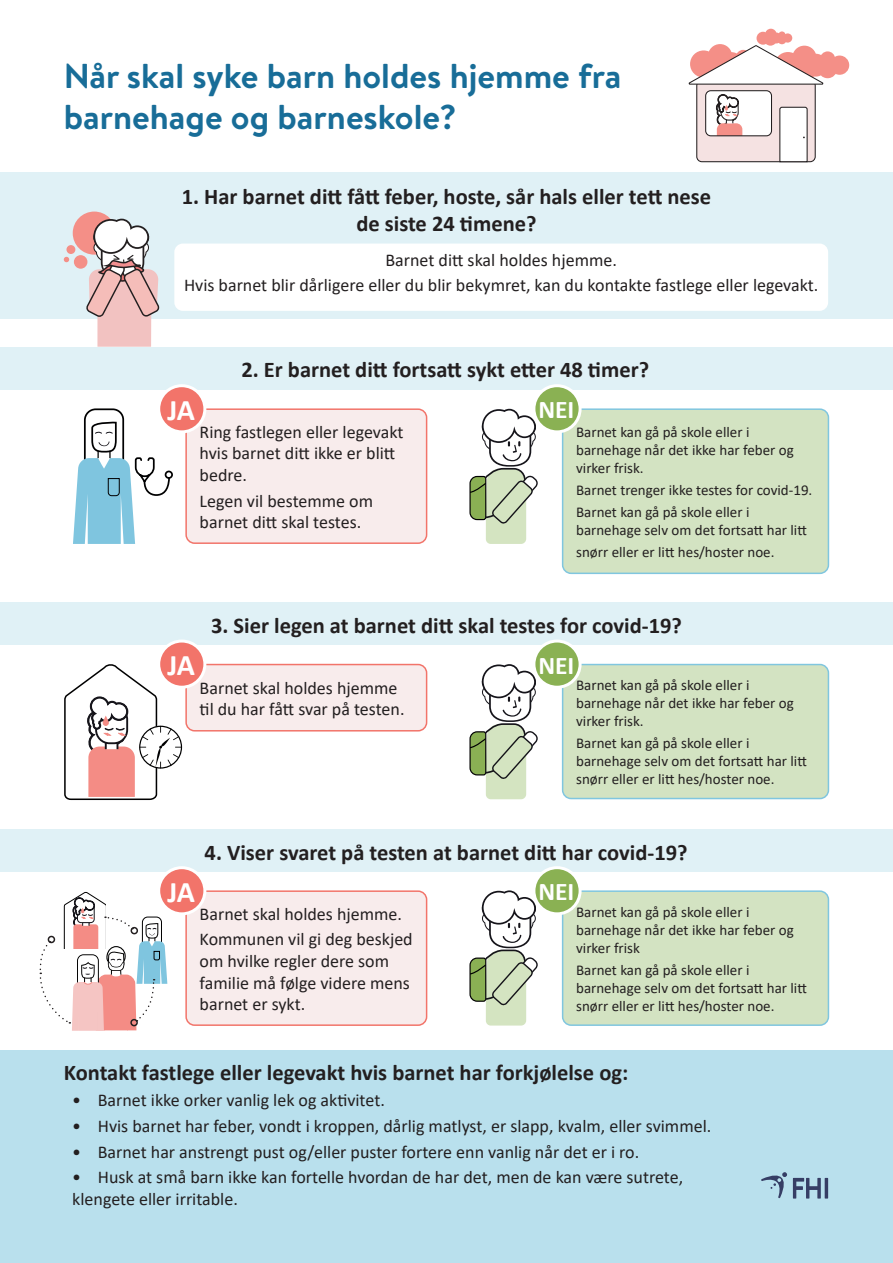
<style>
.page{position:relative;width:893px;height:1263px;background:#fff}
.page>*{position:absolute;margin:0;border:0;box-sizing:border-box;transform-origin:0 0}
.t1{font:700 34.5px/41.4px "Brandon Text";color:#186d98}
.t2{font:700 30px "Calibri";color:#fff}
.t3{font:700 25.5px "Calibri";color:#fff}
.t4{font:700 22.5px/27px "Calibri";color:#231f20;text-align:center}
.t5{font:18px/21.6px "Calibri";color:#231f20}
.t6{font:15px/18px "Calibri";color:#231f20}
</style>
<div class="page">
<div style="left:0;top:172px;width:893px;height:147px;background:#e0f1f6"></div>
<div style="left:0;top:602px;width:893px;height:43px;background:#e0f1f6"></div>
<div style="left:0;top:829px;width:893px;height:43px;background:#e0f1f6"></div>
<div style="left:0;top:347px;width:893px;height:42px;background:#e0f1f6"></div>
<div style="left:820px;top:51px;width:15px;height:16px;background:#f48f87;border-radius:50%"></div>
<div style="left:818px;top:59px;width:19px;height:19px;background:#f48f87;border-radius:50%"></div>
<div style="left:830px;top:56px;width:19px;height:19px;background:#f48f87;border-radius:50%"></div>
<div style="left:756px;top:32px;width:13px;height:13px;background:#f48f87;border-radius:50%"></div>
<div style="left:765px;top:29px;width:12px;height:11px;background:#f48f87;border-radius:50%"></div>
<div style="left:771px;top:33px;width:11px;height:10px;background:#f48f87;border-radius:50%"></div>
<div style="left:764px;top:32px;width:13px;height:14px;background:#f48f87;border-radius:50%"></div>
<div style="left:778px;top:31px;width:7px;height:8px;background:#f48f87;border-radius:50%"></div>
<div style="left:777px;top:35px;width:9px;height:9px;background:#f48f87;border-radius:50%"></div>
<div style="left:783px;top:33px;width:9px;height:10px;background:#f48f87;border-radius:50%"></div>
<svg style="left:688px;top:44px;width:136px;height:119px"></svg>
<div style="left:174px;top:244px;width:654px;height:67px;background:#fff;border-radius:9px"></div>
<div style="left:186px;top:409px;width:241px;height:134px;background:#f8ecec;border-radius:9px"></div>
<div style="left:185px;top:408px;width:242px;height:136px;border:2px solid #f2746a;border-radius:9px"></div>
<div style="left:159px;top:386px;width:46px;height:46px;background:#f2746a;border-radius:50%"></div>
<div style="left:157px;top:384px;width:49px;height:49px;border:3px solid #fff;border-radius:50%"></div>
<div style="left:563px;top:409px;width:265px;height:164px;background:#d3e3c2;border-radius:9px"></div>
<div style="left:562px;top:408px;width:267px;height:166px;border:2px solid #80c6df;border-radius:9px"></div>
<div style="left:534px;top:386px;width:46px;height:46px;background:#8ab153;border-radius:50%"></div>
<div style="left:532px;top:384px;width:50px;height:49px;border:3px solid #fff;border-radius:50%"></div>
<div style="left:186px;top:664px;width:241px;height:67px;background:#f8ecec;border-radius:9px"></div>
<div style="left:185px;top:664px;width:242px;height:67px;border:2px solid #f2746a;border-radius:9px"></div>
<div style="left:159px;top:641px;width:46px;height:46px;background:#f2746a;border-radius:50%"></div>
<div style="left:157px;top:639px;width:49px;height:50px;border:3px solid #fff;border-radius:50%"></div>
<div style="left:563px;top:664px;width:265px;height:134px;background:#d3e3c2;border-radius:9px"></div>
<div style="left:562px;top:664px;width:267px;height:135px;border:2px solid #80c6df;border-radius:9px"></div>
<div style="left:534px;top:641px;width:46px;height:46px;background:#8ab153;border-radius:50%"></div>
<div style="left:532px;top:639px;width:50px;height:50px;border:3px solid #fff;border-radius:50%"></div>
<div style="left:186px;top:891px;width:241px;height:134px;background:#f8ecec;border-radius:9px"></div>
<div style="left:185px;top:890px;width:242px;height:136px;border:2px solid #f2746a;border-radius:9px"></div>
<div style="left:159px;top:868px;width:46px;height:46px;background:#f2746a;border-radius:50%"></div>
<div style="left:157px;top:866px;width:49px;height:49px;border:3px solid #fff;border-radius:50%"></div>
<div style="left:563px;top:891px;width:265px;height:134px;background:#d3e3c2;border-radius:9px"></div>
<div style="left:562px;top:890px;width:267px;height:136px;border:2px solid #80c6df;border-radius:9px"></div>
<div style="left:534px;top:868px;width:46px;height:46px;background:#8ab153;border-radius:50%"></div>
<div style="left:532px;top:866px;width:50px;height:49px;border:3px solid #fff;border-radius:50%"></div>
<svg style="left:73px;top:408px;width:101px;height:136px"></svg>
<div style="left:73px;top:212px;width:43px;height:43px;background:#f48f87;border-radius:50%"></div>
<div style="left:74px;top:255px;width:13px;height:14px;background:#f48f87;border-radius:50%"></div>
<div style="left:66px;top:245px;width:9px;height:9px;background:#f48f87;border-radius:50%"></div>
<svg style="left:64px;top:257px;width:5px;height:5px"></svg>
<svg style="left:86px;top:219px;width:73px;height:128px"></svg>
<svg style="left:469px;top:409px;width:69px;height:135px"></svg>
<svg style="left:469px;top:664px;width:69px;height:135px"></svg>
<svg style="left:469px;top:890px;width:69px;height:135px"></svg>
<div style="left:0;top:1050px;width:893px;height:213px;background:#b9e0ed"></div>
<svg style="left:64px;top:662px;width:118px;height:139px"></svg>
<svg style="left:39px;top:891px;width:128px;height:140px"></svg>
<div style="left:130px;top:1019px;width:8px;height:7px;border:2px solid #231f20;border-radius:50%"></div>
<svg style="left:761px;top:1172px;width:26px;height:26px"></svg>
<svg style="left:793px;top:1178px;width:28px;height:20px"></svg>
<hr style="left:825px;top:1178px;width:3px;height:20px;background:#363e65">
<h1 class="t1" style="left:64px;top:55px;width:559px">Når skal syke barn holdes hjemme fra barnehage og barneskole?</h1>
<p class="t4" style="left:182px;top:183px;width:531px">1. Har barnet ditt fått feber, hoste, sår hals eller tett nese de siste 24 timene?</p>
<p class="t5" style="left:184px;top:246px;width:636px;line-height:25.8px;text-align:center">Barnet ditt skal holdes hjemme.<br>Hvis barnet blir dårligere eller du blir bekymret, kan du kontakte fastlege eller legevakt.</p>
<h2 class="t2" style="left:167px;top:389px;width:29px">JA</h2>
<p class="t4" style="left:241px;top:356px;width:409px">2. Er barnet ditt fortsatt sykt etter 48 timer?</p>
<h3 class="t3" style="left:538px;top:392px;width:38px">NEI</h3>
<p class="t5" style="left:200px;top:420px;width:205px">Ring fastlegen eller legevakt hvis barnet ditt ikke er blitt bedre.</p>
<p class="t5" style="left:200px;top:489px;width:175px">Legen vil bestemme om barnet ditt skal testes.</p>
<p class="t6" style="left:576px;top:422px;width:219px">Barnet kan gå på skole eller i barnehage når det ikke har feber og virker frisk.</p>
<p class="t6" style="left:576px;top:479px;width:238px;line-height:22.2px">Barnet trenger ikke testes for covid-19.<br>Barnet kan gå på skole eller i</p>
<p class="t6" style="left:576px;top:519px;width:232px;line-height:21.6px">barnehage selv om det fortsatt har litt snørr eller er litt hes/hoster noe.</p>
<h2 class="t2" style="left:167px;top:644px;width:29px">JA</h2>
<p class="t4" style="left:211px;top:612px;width:472px">3. Sier legen at barnet ditt skal testes for covid-19?</p>
<h3 class="t3" style="left:538px;top:647px;width:38px">NEI</h3>
<p class="t5" style="left:200px;top:676px;width:206px">Barnet skal holdes hjemme til du har fått svar på testen.</p>
<p class="t6" style="left:576px;top:676px;width:219px">Barnet kan gå på skole eller i barnehage når det ikke har feber og virker frisk.</p>
<p class="t6" style="left:576px;top:734px;width:232px">Barnet kan gå på skole eller i barnehage selv om det fortsatt har litt snørr eller er litt hes/hoster noe.</p>
<h2 class="t2" style="left:167px;top:871px;width:29px">JA</h2>
<p class="t4" style="left:205px;top:838px;width:485px">4. Viser svaret på testen at barnet ditt har covid-19?</p>
<h3 class="t3" style="left:538px;top:874px;width:38px">NEI</h3>
<p class="t5" style="left:200px;top:900px;width:215px;line-height:25.8px">Barnet skal holdes hjemme.<br>Kommunen vil gi deg beskjed</p>
<p class="t5" style="left:200px;top:950px;width:212px">om hvilke regler dere som familie må følge videre mens barnet er sykt.</p>
<p class="t6" style="left:576px;top:902px;width:219px">Barnet kan gå på skole eller i barnehage når det ikke har feber og virker frisk</p>
<p class="t6" style="left:576px;top:960px;width:232px">Barnet kan gå på skole eller i barnehage selv om det fortsatt har litt snørr eller er litt hes/hoster noe.</p>
<p class="t4" style="left:64px;top:1059px;width:566px">Kontakt fastlege eller legevakt hvis barnet har forkjølelse og:</p>
<p class="t5" style="left:72px;top:1088px;width:314px">• Barnet ikke orker vanlig lek og aktivitet.</p>
<p class="t5" style="left:72px;top:1114px;width:641px">• Hvis barnet har feber, vondt i kroppen, dårlig matlyst, er slapp, kvalm, eller svimmel.</p>
<p class="t5" style="left:72px;top:1140px;width:568px">• Barnet har anstrengt pust og/eller puster fortere enn vanlig når det er i ro.</p>
<p class="t5" style="left:72px;top:1166px;width:612px">• Husk at små barn ikke kan fortelle hvordan de har det, men de kan være sutrete, klengete eller irritable.</p>
</div>
